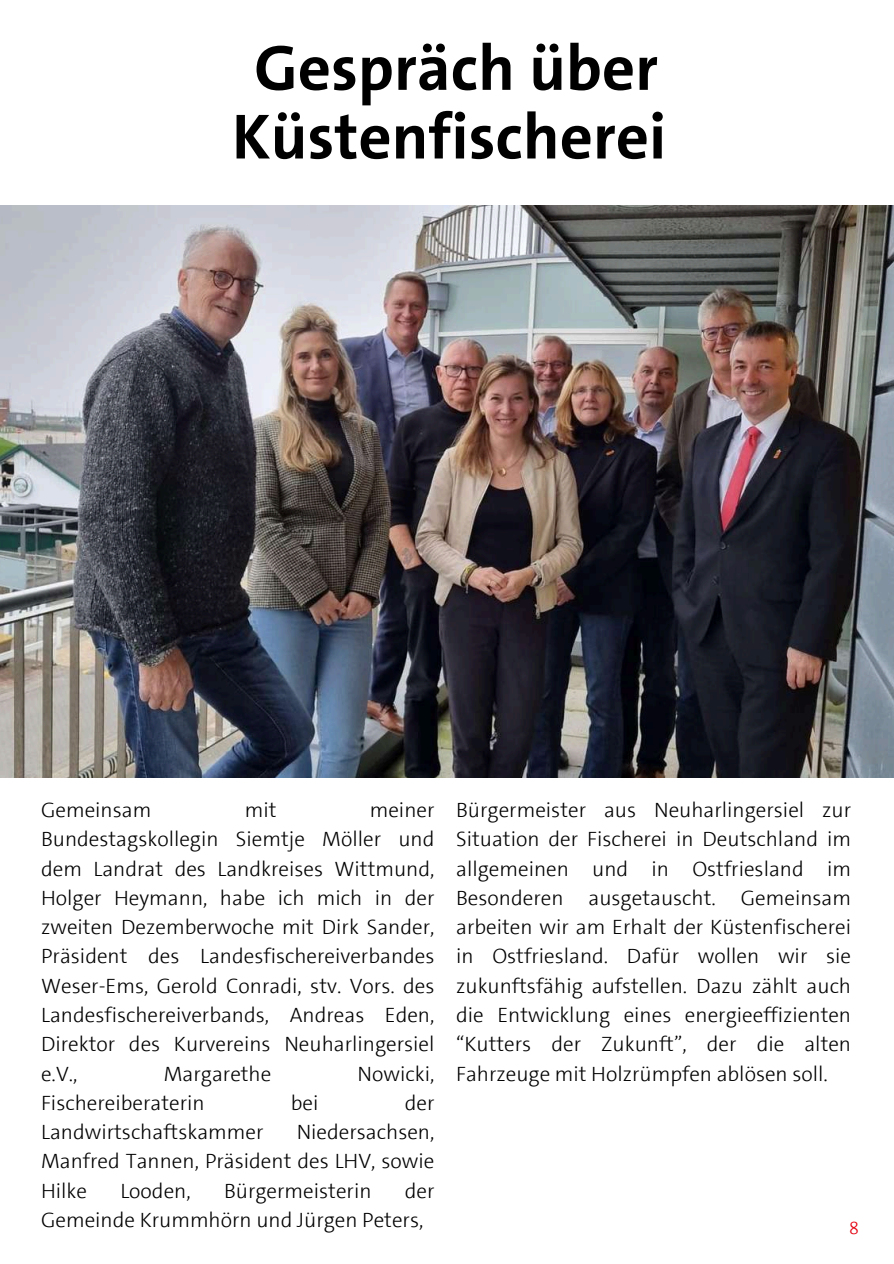
<style>
.page{position:relative;width:894px;height:1264px;background:#fff}
.page>*{position:absolute;margin:0;border:0;box-sizing:border-box;transform-origin:0 0}
.t1{font:700 64.5px/68.7px "SPD The Sans";color:#000;text-align:center}
.t2{font:300 21px/29.2px "SPD The Sans";color:#000;text-align:justify}
.t3{font:300 18px "SPD The Sans";color:#e3000f}
</style>
<div class="page">
<img style="left:0;top:206px;width:893px;height:571px">
<h1 class="t1" style="left:232px;top:34px;width:435px">Gespräch über<br>Küstenfischerei</h1>
<p class="t2" style="left:41px;top:795px;width:395px;text-indent:328px">meiner Bundestagskollegin Siemtje Möller und dem Landrat des Landkreises Wittmund, Holger Heymann, habe ich mich in der zweiten Dezemberwoche mit Dirk Sander, Präsident des Landesfischereiverbandes Weser-Ems, Gerold Conradi, stv. Vors. des Landesfischereiverbands, Andreas Eden, Direktor des Kurvereins Neuharlingersiel e.V.,</p>
<p class="t2" style="left:41px;top:795px;width:112px">Gemeinsam</p>
<p class="t2" style="left:245px;top:795px;width:33px">mit</p>
<p class="t2" style="left:164px;top:1058px;width:109px">Margarethe</p>
<p class="t2" style="left:357px;top:1058px;width:78px">Nowicki,</p>
<p class="t2" style="left:41px;top:1088px;width:165px">Fischereiberaterin</p>
<p class="t2" style="left:291px;top:1088px;width:29px">bei</p>
<p class="t2" style="left:404px;top:1088px;width:31px">der</p>
<p class="t2" style="left:41px;top:1117px;width:224px">Landwirtschaftskammer</p>
<p class="t2" style="left:41px;top:1117px;width:395px;text-indent:255px">Niedersachsen, Manfred Tannen, Präsident des LHV, sowie Hilke</p>
<p class="t2" style="left:41px;top:1175px;width:395px;text-indent:363px">der<br>Gemeinde Krummhörn und Jürgen Peters,</p>
<p class="t2" style="left:120px;top:1175px;width:72px">Looden,</p>
<p class="t2" style="left:224px;top:1175px;width:149px">Bürgermeisterin</p>
<p class="t2" style="left:456px;top:795px;width:396px">Bürgermeister aus Neuharlingersiel zur Situation der Fischerei in Deutschland im allgemeinen und in Ostfriesland im Besonderen ausgetauscht. Gemeinsam arbeiten wir am Erhalt der Küstenfischerei in Ostfriesland. Dafür wollen wir sie zukunftsfähig aufstellen. Dazu zählt auch die Entwicklung eines energieeffizienten “Kutters der Zukunft”, der die alten Fahrzeuge mit Holzrümpfen ablösen soll.</p>
<p class="t3" style="left:848px;top:1216px;width:11px">8</p>
</div>
